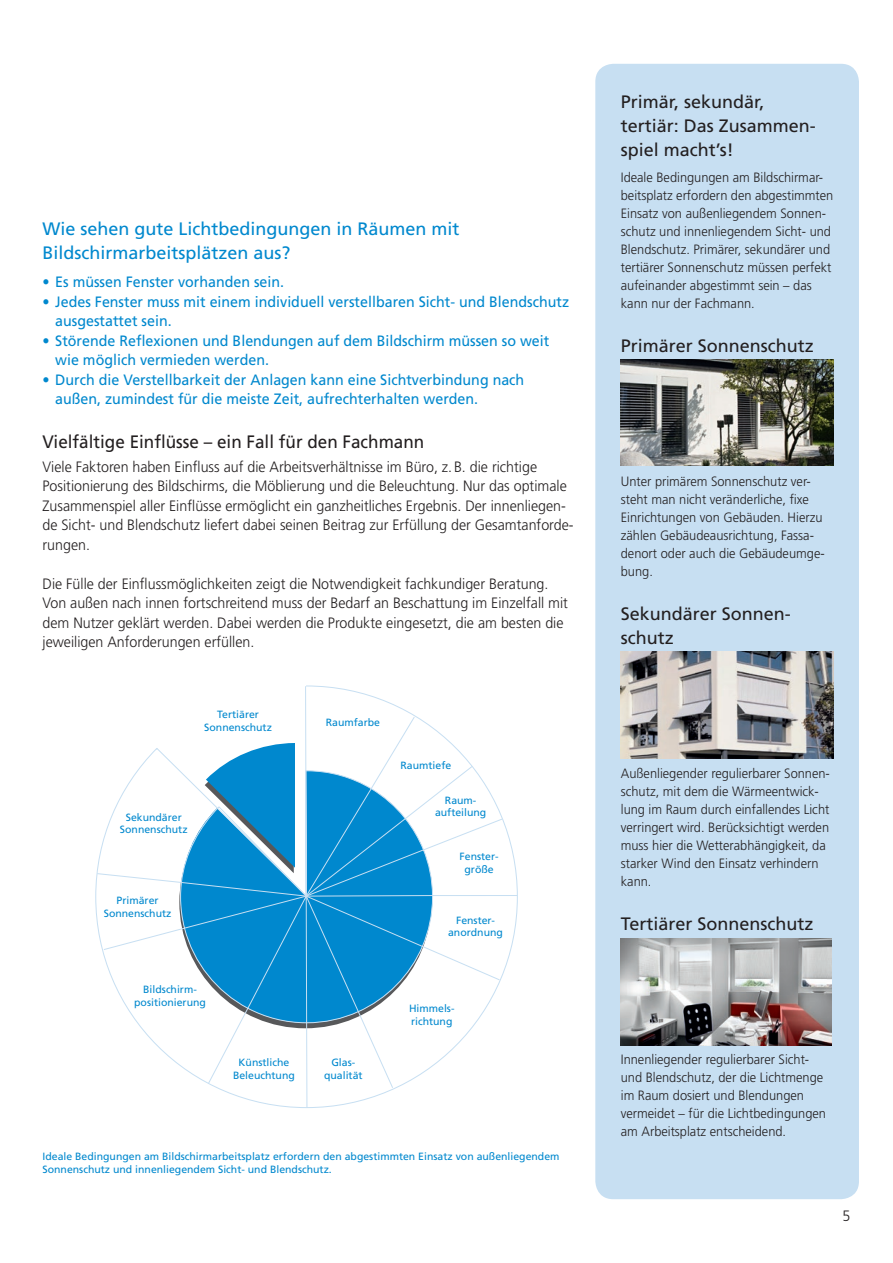
<style>
.page{position:relative;width:893px;height:1263px;background:#fff}
.page>*{position:absolute;margin:0;border:0;box-sizing:border-box;transform-origin:0 0}
.t1{font:18px/24px "Frutiger";color:#231f20}
.t2{font:18px/24px "Frutiger";color:#0088ce}
.t3{font:18px "Frutiger";color:#231f20;scale:.95 1}
.t4{font:300 15px/19.5px "Frutiger";color:#231f20;scale:.95 1}
.t5{font:15px/19.5px "Frutiger";color:#0088ce;scale:.95 1}
.t6{font:300 13.5px/18px "Frutiger";color:#231f20;scale:.95 1}
.t7{font:10.5px/12.6px "Frutiger";color:#0088ce;text-align:center}
</style>
<div class="page">
<div style="left:595px;top:64px;width:264px;height:1135px;background:#c7dff2;border-radius:18px"></div>
<hr style="left:306px;top:1023px;width:1px;height:84px;background:#c7dff2">
<svg style="left:96px;top:716px;width:422px;height:373px"></svg>
<img style="left:621px;top:359px;width:212px;height:107px">
<img style="left:621px;top:652px;width:212px;height:106px">
<img style="left:621px;top:939px;width:211px;height:106px">
<h1 class="t2" style="left:43px;top:217px;width:419px">Wie sehen gute Lichtbedingungen in Räumen mit<br>Bildschirmarbeitsplätzen aus?</h1>
<p class="t5" style="left:43px;top:272px;width:256px">• Es müssen Fenster vorhanden sein.</p>
<p class="t5" style="left:55px;top:292px;width:542px;text-indent:-13px">• Jedes Fenster muss mit einem individuell verstellbaren Sicht- und Blendschutz ausgestattet sein.</p>
<p class="t5" style="left:55px;top:331px;width:522px;text-indent:-13px">• Störende Reflexionen und Blendungen auf dem Bildschirm müssen so weit wie möglich vermieden werden.</p>
<p class="t5" style="left:55px;top:370px;width:495px;text-indent:-13px">• Durch die Verstellbarkeit der Anlagen kann eine Sichtverbindung nach außen, zumindest für die meiste Zeit, aufrechterhalten werden.</p>
<h1 class="t3" style="left:43px;top:431px;width:403px">Vielfältige Einflüsse – ein Fall für den Fachmann</h1>
<p class="t4" style="left:43px;top:457px;width:560px">Viele Faktoren haben Einfluss auf die Arbeitsverhältnisse im Büro, z.B. die richtige Positionierung des Bildschirms, die Möblierung und die Beleuchtung. Nur das optimale Zusammenspiel aller Einflüsse ermöglicht ein ganzheitliches Ergebnis. Der innenliegen&shy;de Sicht- und Blendschutz liefert dabei seinen Beitrag zur Erfüllung der Gesamtanforde&shy;rungen.</p>
<p class="t4" style="left:43px;top:574px;width:555px">Die Fülle der Einflussmöglichkeiten zeigt die Notwendigkeit fachkundiger Beratung.<br>Von außen nach innen fortschreitend muss der Bedarf an Beschattung im Einzelfall mit dem Nutzer geklärt werden. Dabei werden die Produkte eingesetzt, die am besten die jeweiligen Anforderungen erfüllen.</p>
<p class="t7" style="left:204px;top:708px;width:69px">Tertiärer<br>Sonnenschutz</p>
<p class="t7" style="left:326px;top:716px;width:56px">Raumfarbe</p>
<p class="t7" style="left:120px;top:811px;width:69px">Sekundärer<br>Sonnenschutz</p>
<p class="t7" style="left:104px;top:894px;width:69px">Primärer<br>Sonnenschutz</p>
<p class="t7" style="left:134px;top:983px;width:73px">Bildschirm&shy;positionierung</p>
<p class="t7" style="left:233px;top:1056px;width:63px">Künstliche<br>Beleuchtung</p>
<p class="t7" style="left:324px;top:1056px;width:40px">Glas&shy;qualität</p>
<p class="t7" style="left:401px;top:758px;width:52px">Raumtiefe</p>
<p class="t7" style="left:435px;top:794px;width:53px">Raum&shy;aufteilung</p>
<p class="t7" style="left:460px;top:850px;width:40px">Fenster&shy;größe</p>
<p class="t7" style="left:448px;top:914px;width:56px">Fenster&shy;anordnung</p>
<p class="t7" style="left:409px;top:1002px;width:47px;text-align:left">Himmels&shy;richtung</p>
<p class="t7" style="left:43px;top:1150px;width:518px;text-align:left">Ideale Bedingungen am Bildschirmarbeitsplatz erfordern den abgestimmten Einsatz von außenliegendem<br>Sonnenschutz und innenliegendem Sicht- und Blendschutz.</p>
<h1 class="t1" style="left:621px;top:89px;width:197px">Primär, sekundär, tertiär: Das Zusammen&shy;spiel macht’s!</h1>
<p class="t6" style="left:621px;top:168px;width:225px">Ideale Bedingungen am Bildschirmar&shy;beitsplatz erfordern den abgestimmten Einsatz von außenliegendem Sonnen&shy;schutz und innenliegendem Sicht- und Blendschutz. Primärer, sekundärer und tertiärer Sonnenschutz müssen perfekt aufeinander abgestimmt sein – das kann nur der Fachmann.</p>
<h1 class="t1" style="left:621px;top:333px;width:195px">Primärer Sonnenschutz</h1>
<p class="t6" style="left:621px;top:472px;width:216px">Unter primärem Sonnenschutz ver&shy;steht man nicht veränderliche, fixe<br>Einrichtungen von Gebäuden. Hierzu zählen Gebäudeausrichtung, Fassa&shy;denort oder auch die Gebäudeumge&shy;bung.</p>
<h1 class="t1" style="left:621px;top:601px;width:172px">Sekundärer Sonnen&shy;schutz</h1>
<p class="t6" style="left:621px;top:764px;width:222px">Außenliegender regulierbarer Sonnen&shy;schutz, mit dem die Wärmeentwick&shy;lung im Raum durch einfallendes Licht verringert wird. Berücksichtigt werden muss hier die Wetterabhängigkeit, da starker Wind den Einsatz verhindern kann.</p>
<h1 class="t1" style="left:621px;top:911px;width:194px">Tertiärer Sonnenschutz</h1>
<p class="t6" style="left:621px;top:1050px;width:218px">Innenliegender regulierbarer Sicht&shy;und Blendschutz, der die Lichtmenge im Raum dosiert und Blendungen vermeidet – für die Lichtbedingungen am Arbeitsplatz entscheidend.</p>
<p class="t4" style="left:842px;top:1206px;width:10px">5</p>
</div>
